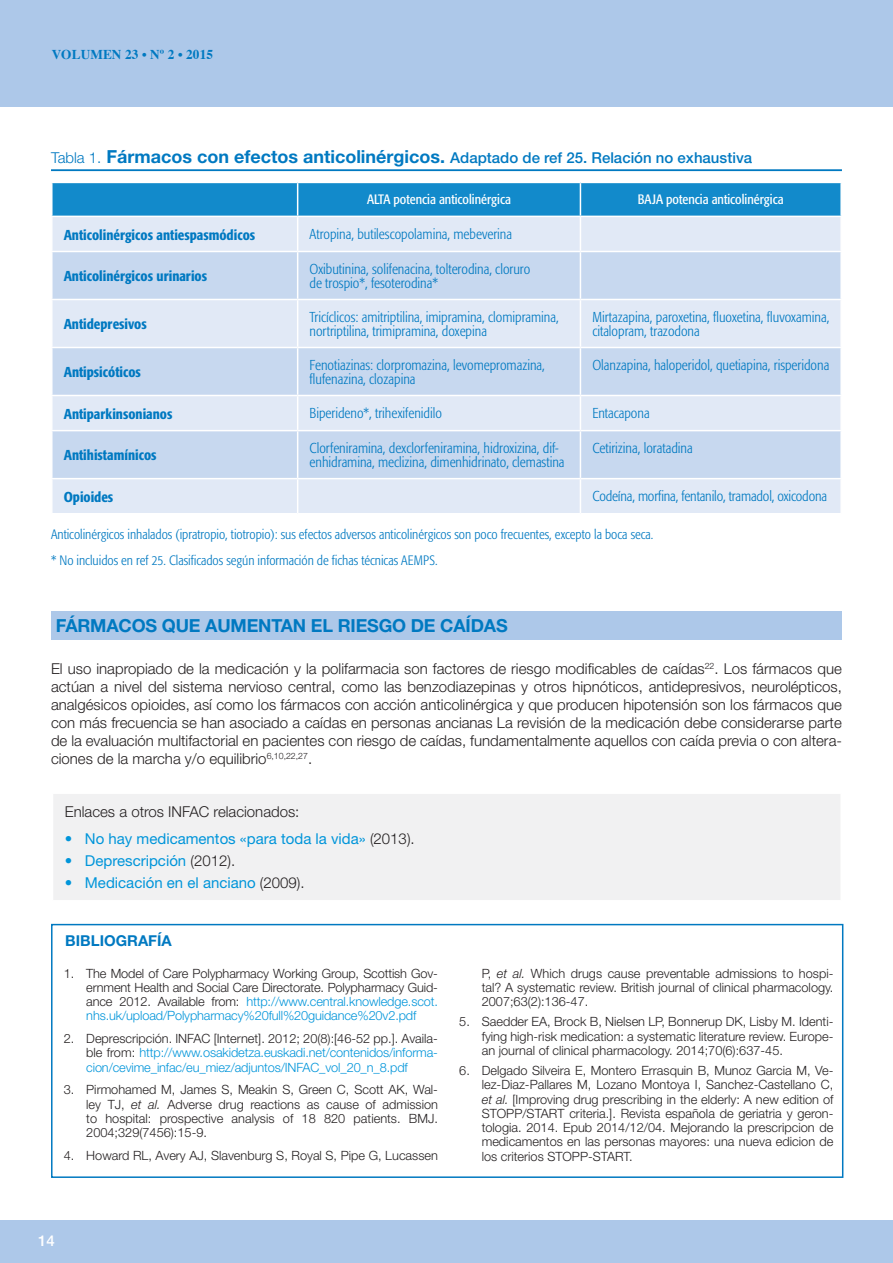
<style>
.page{position:relative;width:893px;height:1263px;background:#fff}
.page>*{position:absolute;margin:0;border:0;box-sizing:border-box;transform-origin:0 0}
.t1{font:700 18px "Helvetica Neue LT Std";letter-spacing:-.01em;color:#0079c1}
.t2{font:300 15px/18px "Helvetica Neue";color:#231f20;text-align:justify}
.t3{font:15px "Helvetica Neue";color:#0095da}
.t4{font:500 15px "Helvetica Neue";color:#0079c1}
.t5{font:700 15px "Helvetica Neue";color:#0079c1}
.t6{font:500 15px "Helvetica Neue";color:#fff}
.t7{font:300 condensed 14.25px/13.5px "Formata";color:#0079c1}
.t8{font:500 condensed 14.25px "Formata";color:#0079c1}
.t9{font:300 condensed 13.5px/26.2px "Formata";color:#0079c1}
.t10{font:condensed 13.5px "Formata";color:#fff}
.t11{font:700 13.5px "Times";letter-spacing:.01em;color:#0079c1}
.t12{font:300 12.75px/14.2px "Helvetica Neue";color:#231f20;text-align:justify}
.t13{font:300 12.75px/14.2px "Helvetica Neue";letter-spacing:-.01em;color:#0095da;text-align:justify}
.s1{font-weight:300}
.s2{font-weight:700;font-size:18px}
.s3{font-weight:300;color:#231f20}
.s4{color:#0095da}
.s5{color:#231f20}
.s6{font-style:italic}
</style>
<div class="page">
<div style="left:0;top:0;width:893px;height:106px;background:#adc8e9"></div>
<div style="left:0;top:1220px;width:893px;height:43px;background:#adc8e9"></div>
<hr style="left:51px;top:169px;width:791px;height:2px;background:#0079c1">
<div style="left:53px;top:183px;width:787px;height:33px;background:#128acb"></div>
<div style="left:53px;top:217px;width:787px;height:296px;background:#e1e9f6"></div>
<svg style="left:53px;top:252px;width:787px;height:226px;background:#d1def1"></svg>
<hr style="left:297px;top:183px;width:1px;height:33px;background:#fff">
<hr style="left:580px;top:183px;width:1px;height:33px;background:#fff">
<hr style="left:297px;top:217px;width:1px;height:34px;background:#fff">
<hr style="left:580px;top:217px;width:1px;height:34px;background:#fff">
<hr style="left:51px;top:251px;width:247px;height:1px;background:#fff">
<hr style="left:298px;top:251px;width:282px;height:1px;background:#fff">
<hr style="left:297px;top:252px;width:1px;height:47px;background:#fff">
<hr style="left:580px;top:251px;width:262px;height:1px;background:#fff">
<hr style="left:580px;top:252px;width:1px;height:47px;background:#fff">
<hr style="left:51px;top:299px;width:247px;height:1px;background:#fff">
<hr style="left:298px;top:299px;width:282px;height:1px;background:#fff">
<hr style="left:297px;top:300px;width:1px;height:47px;background:#fff">
<hr style="left:580px;top:299px;width:262px;height:1px;background:#fff">
<hr style="left:580px;top:300px;width:1px;height:47px;background:#fff">
<hr style="left:297px;top:396px;width:1px;height:34px;background:#fff">
<hr style="left:580px;top:396px;width:1px;height:34px;background:#fff">
<hr style="left:297px;top:479px;width:1px;height:34px;background:#fff">
<hr style="left:580px;top:479px;width:1px;height:34px;background:#fff">
<hr style="left:51px;top:347px;width:247px;height:1px;background:#fff">
<hr style="left:51px;top:395px;width:247px;height:1px;background:#fff">
<hr style="left:298px;top:347px;width:282px;height:1px;background:#fff">
<hr style="left:297px;top:348px;width:1px;height:47px;background:#fff">
<hr style="left:298px;top:395px;width:282px;height:1px;background:#fff">
<hr style="left:580px;top:347px;width:262px;height:1px;background:#fff">
<hr style="left:580px;top:348px;width:1px;height:47px;background:#fff">
<hr style="left:580px;top:395px;width:262px;height:1px;background:#fff">
<hr style="left:51px;top:430px;width:247px;height:1px;background:#fff">
<hr style="left:51px;top:478px;width:247px;height:1px;background:#fff">
<hr style="left:298px;top:430px;width:282px;height:1px;background:#fff">
<hr style="left:297px;top:431px;width:1px;height:47px;background:#fff">
<hr style="left:298px;top:478px;width:282px;height:1px;background:#fff">
<hr style="left:580px;top:430px;width:262px;height:1px;background:#fff">
<hr style="left:580px;top:431px;width:1px;height:47px;background:#fff">
<hr style="left:580px;top:478px;width:262px;height:1px;background:#fff">
<div style="left:51px;top:611px;width:791px;height:28px;background:#adc8e9"></div>
<div style="left:52px;top:793px;width:790px;height:108px;background:#f1f1f2"></div>
<hr style="left:51px;top:792px;width:792px;height:2px;background:#fff">
<hr style="left:51px;top:794px;width:2px;height:106px;background:#fff">
<hr style="left:840px;top:794px;width:3px;height:106px;background:#fff">
<hr style="left:51px;top:900px;width:792px;height:2px;background:#fff">
<div style="left:51px;top:924px;width:792px;height:254px;border:2px solid #0079c1"></div>
<p class="t11" style="left:52px;top:42px;width:163px">VOLUMEN 23 • Nº 2 • 2015</p>
<p class="t4" style="left:51px;top:149px;width:703px"><span class="s1">Tabla 1.</span> <span class="s2">Fármacos con efectos anticolinérgicos.</span> Adaptado de ref 25. Relación no exhaustiva</p>
<p class="t10" style="left:367px;top:192px;width:146px">ALTA potencia anticolinérgica</p>
<p class="t10" style="left:638px;top:192px;width:147px">BAJA potencia anticolinérgica</p>
<p class="t8" style="left:64px;top:226px;width:193px">Anticolinérgicos antiespasmódicos</p>
<p class="t7" style="left:310px;top:227px;width:204px">Atropina, butilescopolamina, mebeverina</p>
<p class="t8" style="left:64px;top:267px;width:145px">Anticolinérgicos urinarios</p>
<p class="t7" style="left:310px;top:262px;width:222px">Oxibutinina, solifenacina, tolterodina, cloruro de trospio*, fesoterodina*</p>
<p class="t8" style="left:64px;top:315px;width:85px">Antidepresivos</p>
<p class="t7" style="left:310px;top:310px;width:251px">Tricíclicos: amitriptilina, imipramina, clomipramina, nortriptilina, trimipramina, doxepina</p>
<p class="t7" style="left:592px;top:310px;width:238px">Mirtazapina, paroxetina, fluoxetina, fluvoxamina, citalopram, trazodona</p>
<p class="t8" style="left:64px;top:363px;width:79px">Antipsicóticos</p>
<p class="t7" style="left:310px;top:358px;width:237px">Fenotiazinas: clorpromazina, levomepromazina, flufenazina, clozapina</p>
<p class="t7" style="left:592px;top:358px;width:238px">Olanzapina, haloperidol, quetiapina, risperidona</p>
<p class="t8" style="left:64px;top:405px;width:110px">Antiparkinsonianos</p>
<p class="t7" style="left:310px;top:406px;width:134px">Biperideno*, trihexifenidilo</p>
<p class="t7" style="left:592px;top:406px;width:59px">Entacapona</p>
<p class="t8" style="left:64px;top:447px;width:94px">Antihistamínicos</p>
<p class="t7" style="left:310px;top:442px;width:256px">Clorfeniramina, dexclorfeniramina, hidroxizina, dif&shy;enhidramina, meclizina, dimenhidrinato, clemastina</p>
<p class="t7" style="left:592px;top:442px;width:102px">Cetirizina, loratadina</p>
<p class="t8" style="left:64px;top:488px;width:51px">Opioides</p>
<p class="t7" style="left:592px;top:490px;width:236px">Codeína, morfina, fentanilo, tramadol, oxicodona</p>
<p class="t9" style="left:51px;top:521px;width:604px">Anticolinérgicos inhalados (ipratropio, tiotropio): sus efectos adversos anticolinérgicos son poco frecuentes, excepto la boca seca. * No incluidos en ref 25. Clasificados según información de fichas técnicas AEMPS.</p>
<h1 class="t1" style="left:56px;top:614px;width:453px">FÁRMACOS QUE AUMENTAN EL RIESGO DE CAÍDAS</h1>
<p class="t2" style="left:51px;top:660px;width:792px">El uso inapropiado de la medicación y la polifarmacia son factores de riesgo modificables de caídas<sup>22</sup>. Los fármacos que actúan a nivel del sistema nervioso central, como las benzodiazepinas y otros hipnóticos, antidepresivos, neurolépticos, analgésicos opioides, así como los fármacos con acción anticolinérgica y que producen hipotensión son los fármacos que con más frecuencia se han asociado a caídas en personas ancianas La revisión de la medicación debe considerarse parte de la evaluación multifactorial en pacientes con riesgo de caídas, fundamentalmente aquellos con caída previa o con altera&shy;ciones de la marcha y/o equilibrio<sup>6,10,22,27</sup>.</p>
<p class="t2" style="left:65px;top:803px;width:236px">Enlaces a otros INFAC relacionados:</p>
<p class="t3" style="left:65px;top:830px;width:351px">• No hay medicamentos «para toda la vida» <span class="s3">(2013).</span></p>
<p class="t3" style="left:65px;top:852px;width:172px">• Deprescripción <span class="s3">(2012).</span></p>
<p class="t3" style="left:65px;top:874px;width:241px">• Medicación en el anciano <span class="s3">(2009).</span></p>
<p class="t5" style="left:65px;top:931px;width:108px">BibliografÍa</p>
<p class="t12" style="left:86px;top:965px;width:353px;text-indent:-23px">1. The Model of Care Polypharmacy Working Group, Scottish Gov&shy;ernment Health and Social Care Directorate. Polypharmacy Guid&shy;ance 2012. Available from: <span class="s4">http://www.central.knowledge.scot. nhs.uk/upload/Polypharmacy%20full%20guidance%20v2.pdf</span></p>
<p class="t13" style="left:86px;top:1031px;width:353px;text-indent:-23px"><span class="s5">2. Deprescripción. INFAC [Internet]. 2012; 20(8):[46-52 pp.]. Availa&shy;ble from:</span> http://www.osakidetza.euskadi.net/contenidos/informa&shy;cion/cevime_infac/eu_miez/adjuntos/INFAC_vol_20_n_8.pdf</p>
<p class="t12" style="left:86px;top:1082px;width:353px;text-indent:-23px">3. Pirmohamed M, James S, Meakin S, Green C, Scott AK, Wal&shy;ley TJ, <span class="s6">et al.</span> Adverse drug reactions as cause of admission to hospital: prospective analysis of 18 820 patients. BMJ.<br>2004;329(7456):15-9.</p>
<p class="t12" style="left:64px;top:1148px;width:376px">4. Howard RL, Avery AJ, Slavenburg S, Royal S, Pipe G, Lucassen</p>
<p class="t12" style="left:482px;top:966px;width:353px">P, <span class="s6">et al.</span> Which drugs cause preventable admissions to hospi&shy;tal? A systematic review. British journal of clinical pharmacology.<br>2007;63(2):136-47.</p>
<p class="t12" style="left:482px;top:1014px;width:353px;text-indent:-23px">5. Saedder EA, Brock B, Nielsen LP, Bonnerup DK, Lisby M. Identi&shy;fying high-risk medication: a systematic literature review. Europe&shy;an journal of clinical pharmacology. 2014;70(6):637-45.</p>
<p class="t12" style="left:482px;top:1063px;width:353px;text-indent:-23px">6. Delgado Silveira E, Montero Errasquin B, Munoz Garcia M, Ve&shy;lez-Diaz-Pallares M, Lozano Montoya I, Sanchez-Castellano C, <span class="s6">et al.</span> [Improving drug prescribing in the elderly: A new edition of STOPP/START criteria.]. Revista española de geriatria y geron&shy;tologia. 2014. Epub 2014/12/04. Mejorando la prescripcion de medicamentos en las personas mayores: una nueva edicion de los criterios STOPP-START.</p>
<p class="t6" style="left:38px;top:1231px;width:18px">14</p>
</div>
